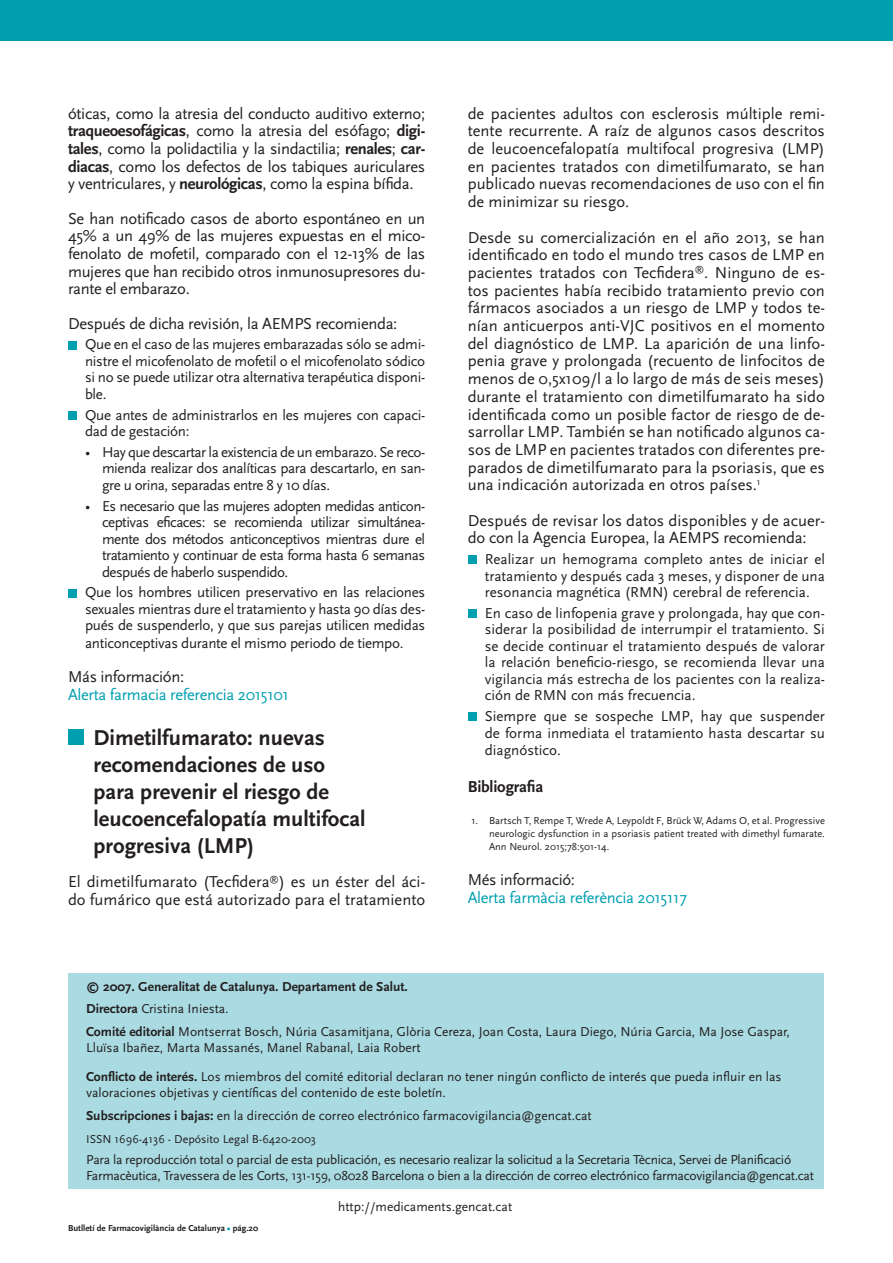
<style>
.page{position:relative;width:893px;height:1263px;background:#fff}
.page>*{position:absolute;margin:0;border:0;box-sizing:border-box;transform-origin:0 0}
.t1{font:700 22.5px/27px "Scala Sans";color:#231f20}
.t2{font:16.5px/17.7px "Scala Sans";color:#231f20;text-align:justify}
.t3{font:16.5px "Scala Sans";letter-spacing:-.02em;color:#231f20}
.t4{font:16.5px "Scala Sans";letter-spacing:-.02em;color:#00a0b0}
.t5{font:700 16.5px "Scala Sans";letter-spacing:-.01em;color:#231f20}
.t6{font:15px/16.5px "Scala Sans";letter-spacing:-.02em;color:#231f20;text-align:justify}
.t7{font:13.5px/22.5px "Scala Sans";color:#231f20}
.t8{font:13.5px/16.2px "Scala Sans";letter-spacing:-.02em;color:#231f20}
.t9{font:12px "Scala Sans";color:#231f20}
.t10{font:10.5px/12.9px "Scala Sans";color:#231f20;text-align:justify}
.t11{font:700 9px "Scala Sans";color:#231f20}
.s1{font-weight:700}
.s2{color:#00a0b0}
</style>
<div class="page">
<div style="left:0;top:0;width:893px;height:40px;background:#00a0b0"></div>
<div style="left:69px;top:973px;width:755px;height:215px;background:#aadbe2"></div>
<div style="left:68px;top:341px;width:9px;height:8px;background:#00a0b0"></div>
<div style="left:68px;top:411px;width:9px;height:9px;background:#00a0b0"></div>
<div style="left:68px;top:589px;width:9px;height:8px;background:#00a0b0"></div>
<div style="left:68px;top:729px;width:16px;height:16px;background:#00a0b0"></div>
<div style="left:468px;top:556px;width:8px;height:8px;background:#00a0b0"></div>
<div style="left:468px;top:609px;width:8px;height:9px;background:#00a0b0"></div>
<div style="left:468px;top:713px;width:8px;height:8px;background:#00a0b0"></div>
<p class="t2" style="left:68px;top:105px;width:359px">óticas, como la atresia del conducto auditivo externo; <span class="s1">traqueoesofágicas</span>, como la atresia del esófago; <span class="s1">digi&shy;tales</span>, como la polidactilia y la sindactilia; <span class="s1">renales</span>; <span class="s1">car&shy;diacas</span>, como los defectos de los tabiques auriculares y ventriculares, y <span class="s1">neurológicas</span>, como la espina bífida.</p>
<p class="t2" style="left:68px;top:210px;width:359px">Se han notificado casos de aborto espontáneo en un 45% a un 49% de las mujeres expuestas en el mico&shy;fenolato de mofetil, comparado con el 12-13% de las mujeres que han recibido otros inmunosupresores du&shy;rante el embarazo.</p>
<p class="t3" style="left:68px;top:314px;width:331px">Después de dicha revisión, la AEMPS recomienda:</p>
<p class="t6" style="left:85px;top:336px;width:342px">Que en el caso de las mujeres embarazadas sólo se admi&shy;nistre el micofenolato de mofetil o el micofenolato sódico si no se puede utilizar otra alternativa terapéutica disponi&shy;ble.</p>
<p class="t6" style="left:85px;top:407px;width:342px">Que antes de administrarlos en les mujeres con capaci&shy;dad de gestación:</p>
<p class="t6" style="left:102px;top:444px;width:325px;text-indent:-17px">• Hay que descartar la existencia de un embarazo. Se reco&shy;mienda realizar dos analíticas para descartarlo, en san&shy;gre u orina, separadas entre 8 y 10 días.</p>
<p class="t6" style="left:102px;top:498px;width:325px;text-indent:-17px">• Es necesario que las mujeres adopten medidas anticon&shy;ceptivas eficaces: se recomienda utilizar simultánea&shy;mente dos métodos anticonceptivos mientras dure el tratamiento y continuar de esta forma hasta 6 semanas después de haberlo suspendido.</p>
<p class="t6" style="left:85px;top:584px;width:342px;line-height:17px">Que los hombres utilicen preservativo en las relaciones sexuales mientras dure el tratamiento y hasta 90 días des&shy;pués de suspenderlo, y que sus parejas utilicen medidas anticonceptivas durante el mismo periodo de tiempo.</p>
<p class="t3" style="left:68px;top:668px;width:118px">Más información:</p>
<p class="t4" style="left:68px;top:686px;width:222px">Alerta farmacia referencia 2015101</p>
<h1 class="t1" style="left:94px;top:725px;width:273px">Dimetilfumarato: nuevas recomendaciones de uso para prevenir el riesgo de leucoencefalopatía multifocal progresiva (LMP)</h1>
<p class="t2" style="left:68px;top:873px;width:359px">El dimetilfumarato (Tecfidera<sup>®</sup>) es un éster del áci&shy;do fumárico que está autorizado para el tratamiento</p>
<p class="t2" style="left:468px;top:105px;width:359px">de pacientes adultos con esclerosis múltiple remi&shy;tente recurrente. A raíz de algunos casos descritos de leucoencefalopatía multifocal progresiva (LMP) en pacientes tratados con dimetilfumarato, se han publicado nuevas recomendaciones de uso con el fin de minimizar su riesgo.</p>
<p class="t2" style="left:468px;top:229px;width:359px">Desde su comercialización en el año 2013, se han identificado en todo el mundo tres casos de LMP en pacientes tratados con Tecfidera<sup>®</sup>. Ninguno de es&shy;tos pacientes había recibido tratamiento previo con fármacos asociados a un riesgo de LMP y todos te&shy;nían anticuerpos anti-VJC positivos en el momento del diagnóstico de LMP. La aparición de una linfo&shy;penia grave y prolongada (recuento de linfocitos de menos de 0,5x109/l a lo largo de más de seis meses) durante el tratamiento con dimetilfumarato ha sido identificada como un posible factor de riesgo de de&shy;sarrollar LMP. También se han notificado algunos ca&shy;sos de LMP en pacientes tratados con diferentes pre&shy;parados de dimetilfumarato para la psoriasis, que es una indicación autorizada en otros países.<sup>1</sup></p>
<p class="t2" style="left:468px;top:512px;width:359px">Después de revisar los datos disponibles y de acuer&shy;do con la Agencia Europea, la AEMPS recomienda:</p>
<p class="t6" style="left:485px;top:551px;width:342px">Realizar un hemograma completo antes de iniciar el tratamiento y después cada 3 meses, y disponer de una resonancia magnética (RMN) cerebral de referencia.</p>
<p class="t6" style="left:485px;top:605px;width:342px">En caso de linfopenia grave y prolongada, hay que con&shy;siderar la posibilidad de interrumpir el tratamiento. Si se decide continuar el tratamiento después de valorar la relación beneficio-riesgo, se recomienda llevar una vigilancia más estrecha de los pacientes con la realiza&shy;ción de RMN con más frecuencia.</p>
<p class="t6" style="left:485px;top:708px;width:342px;line-height:17.1px">Siempre que se sospeche LMP, hay que suspender de forma inmediata el tratamiento hasta descartar su diagnóstico.</p>
<p class="t5" style="left:468px;top:778px;width:77px">Bibliografia</p>
<p class="t10" style="left:489px;top:814px;width:337px;text-indent:-17px">1. Bartsch T, Rempe T, Wrede A, Leypoldt F, Brück W, Adams O, et al. Progressive neurologic dysfunction in a psoriasis patient treated with dimethyl fumarate.<br>Ann Neurol. 2015;78:501-14.</p>
<p class="t3" style="left:468px;top:871px;width:109px">Més informació:</p>
<p class="t4" style="left:468px;top:888px;width:221px">Alerta farmàcia referència 2015117</p>
<p class="t7" style="left:86px;top:975px;width:705px"><span class="s1">© 2007. Generalitat de Catalunya. Departament de Salut.<br>Directora</span> Cristina Iniesta.<br><span class="s1">Comité editorial</span> Montserrat Bosch, Núria Casamitjana, Glòria Cereza, Joan Costa, Laura Diego, Núria Garcia, Ma Jose Gaspar,</p>
<p class="t7" style="left:86px;top:1033px;width:697px;line-height:29px">Lluïsa Ibañez, Marta Massanés, Manel Rabanal, Laia Robert<br><span class="s1">Conflicto de interés.</span> Los miembros del comité editorial declaran no tener ningún conflicto de interés que pueda influir en las</p>
<p class="t7" style="left:86px;top:1082px;width:507px">valoraciones objetivas y científicas del contenido de este boletín.<br><span class="s1">Subscripciones i bajas:</span> en la dirección de correo electrónico farmacovigilancia@gencat.cat</p>
<p class="t9" style="left:86px;top:1133px;width:231px">ISSN 1696-4136 - Depósito Legal B-6420-2003</p>
<p class="t8" style="left:86px;top:1151px;width:729px">Para la reproducción total o parcial de esta publicación, es necesario realizar la solicitud a la Secretaria Tècnica, Servei de Planificació<br>Farmacèutica, Travessera de les Corts, 131-159, 08028 Barcelona o bien a la dirección de correo electrónico farmacovigilancia@gencat.cat</p>
<p class="t11" style="left:68px;top:1223px;width:192px">Butlletí de Farmacovigilància de Catalunya <span class="s2">•</span> pág.20</p>
<p class="t7" style="left:338px;top:1195px;width:175px">http://medicaments.gencat.cat</p>
</div>
